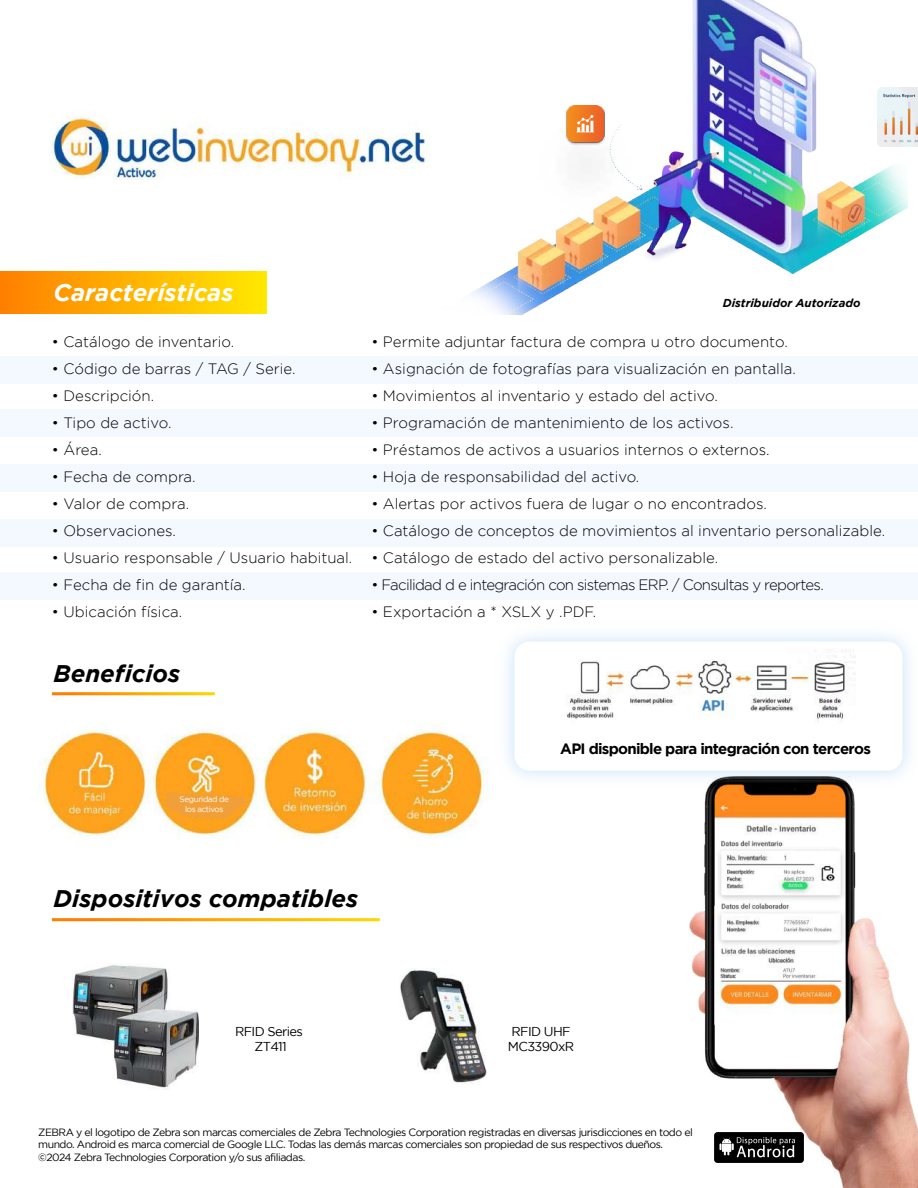
<style>
.page{position:relative;width:918px;height:1188px;background:#fff}
.page>*{position:absolute;margin:0;border:0;box-sizing:border-box;transform-origin:0 0}
.t1{font:italic 700 24px "Gotham";color:#000}
.t2{font:italic 700 24px "Gotham";color:#fff}
.t3{font:300 15px "Gotham";color:#000}
.t4{font:300 15px "Gotham";letter-spacing:-.05em;color:#000}
.t5{font:700 15px "Gotham";letter-spacing:-.05em;color:#000}
.t6{font:12.9px/15.5px "Gotham";letter-spacing:-.05em;color:#000}
.t7{font:italic 700 11.55px "Gotham";color:#000}
.t8{font:10.5px/12.6px "Gotham";letter-spacing:-.05em;color:#000}
.t9{font:8.1px/9.8px "Gotham";letter-spacing:-.05em;color:#fbfdfd;text-align:center}
</style>
<div class="page">
<div style="left:0;top:356px;width:918px;height:28px;background:#f4f9ff"></div>
<div style="left:0;top:409px;width:918px;height:28px;background:#f4f9ff"></div>
<div style="left:0;top:464px;width:918px;height:28px;background:#f4f9ff"></div>
<div style="left:0;top:519px;width:918px;height:28px;background:#f4f9ff"></div>
<div style="left:0;top:573px;width:918px;height:27px;background:#f4f9ff"></div>
<div style="left:0;top:272px;width:266px;height:41px;background:linear-gradient(to right,#ff7f00,#ffe800)"></div>
<img style="left:51px;top:113px;width:378px;height:66px">
<img style="left:471px;top:0;width:437px;height:315px">
<img style="left:878px;top:87px;width:40px;height:59px">
<img style="left:540px;top:105px;width:91px;height:104px">
<img style="left:73px;top:965px;width:126px;height:123px">
<img style="left:400px;top:969px;width:87px;height:114px">
<img style="left:39px;top:723px;width:449px;height:116px">
<svg style="left:166px;top:793px;width:80px;height:25px;background:#f2a135"></svg>
<img style="left:690px;top:794px;width:228px;height:394px">
<img style="left:715px;top:1133px;width:88px;height:29px">
<svg style="left:52px;top:918px;width:328px;height:3px"></svg>
<svg style="left:52px;top:692px;width:163px;height:3px"></svg>
<img style="left:507px;top:635px;width:403px;height:159px">
<div style="left:514px;top:642px;width:388px;height:129px;background:#fff;border-radius:15px"></div>
<img style="left:567px;top:650px;width:289px;height:72px">
<h1 class="t2" style="left:54px;top:278px;width:181px">Características</h1>
<p class="t3" style="left:52px;top:334px;width:184px">• Catálogo de inventario.</p>
<p class="t3" style="left:52px;top:361px;width:245px">• Código de barras / TAG / Serie.</p>
<p class="t3" style="left:52px;top:388px;width:104px">• Descripción.</p>
<p class="t3" style="left:52px;top:415px;width:121px">• Tipo de activo.</p>
<p class="t3" style="left:52px;top:442px;width:51px">• Área.</p>
<p class="t3" style="left:52px;top:469px;width:145px">• Fecha de compra.</p>
<p class="t3" style="left:52px;top:496px;width:139px">• Valor de compra.</p>
<p class="t3" style="left:52px;top:523px;width:126px">• Observaciones.</p>
<p class="t3" style="left:52px;top:550px;width:302px">• Usuario responsable / Usuario habitual.</p>
<p class="t3" style="left:52px;top:577px;width:195px">• Fecha de fin de garantía.</p>
<p class="t3" style="left:52px;top:604px;width:132px">• Ubicación física.</p>
<h1 class="t1" style="left:54px;top:660px;width:128px">Beneficios</h1>
<p class="t7" style="left:723px;top:296px;width:139px">Distribuidor Autorizado</p>
<p class="t3" style="left:371px;top:334px;width:418px">• Permite adjuntar factura de compra u otro documento.</p>
<p class="t3" style="left:371px;top:361px;width:426px">• Asignación de fotografías para visualización en pantalla.</p>
<p class="t3" style="left:371px;top:388px;width:348px">• Movimientos al inventario y estado del activo.</p>
<p class="t3" style="left:371px;top:415px;width:364px">• Programación de mantenimiento de los activos.</p>
<p class="t3" style="left:371px;top:442px;width:400px">• Préstamos de activos a usuarios internos o externos.</p>
<p class="t3" style="left:371px;top:469px;width:270px">• Hoja de responsabilidad del activo.</p>
<p class="t3" style="left:371px;top:496px;width:397px">• Alertas por activos fuera de lugar o no encontrados.</p>
<p class="t3" style="left:371px;top:523px;width:515px">• Catálogo de conceptos de movimientos al inventario personalizable.</p>
<p class="t3" style="left:371px;top:550px;width:348px">• Catálogo de estado del activo personalizable.</p>
<p class="t4" style="left:371px;top:577px;width:454px">• Facilidad d e integración con sistemas ERP. / Consultas y reportes.</p>
<p class="t3" style="left:371px;top:604px;width:226px">• Exportación a * XSLX y .PDF.</p>
<p class="t9" style="left:180px;top:794px;width:51px">Seguridad de los activos</p>
<p class="t5" style="left:560px;top:740px;width:312px">API disponible para integración con terceros</p>
<h1 class="t1" style="left:54px;top:884px;width:306px">Dispositivos compatibles</h1>
<p class="t6" style="left:235px;top:1023px;width:69px;text-align:center">RFID Series<br>ZT411</p>
<p class="t6" style="left:508px;top:1023px;width:68px">RFID UHF<br>MC3390xR</p>
<p class="t8" style="left:38px;top:1125px;width:656px">ZEBRA y el logotipo de Zebra son marcas comerciales de Zebra Technologies Corporation registradas en diversas jurisdicciones en todo el mundo. Android es marca comercial de Google LLC. Todas las demás marcas comerciales son propiedad de sus respectivos dueños. ©2024 Zebra Technologies Corporation y/o sus afiliadas.</p>
</div>
